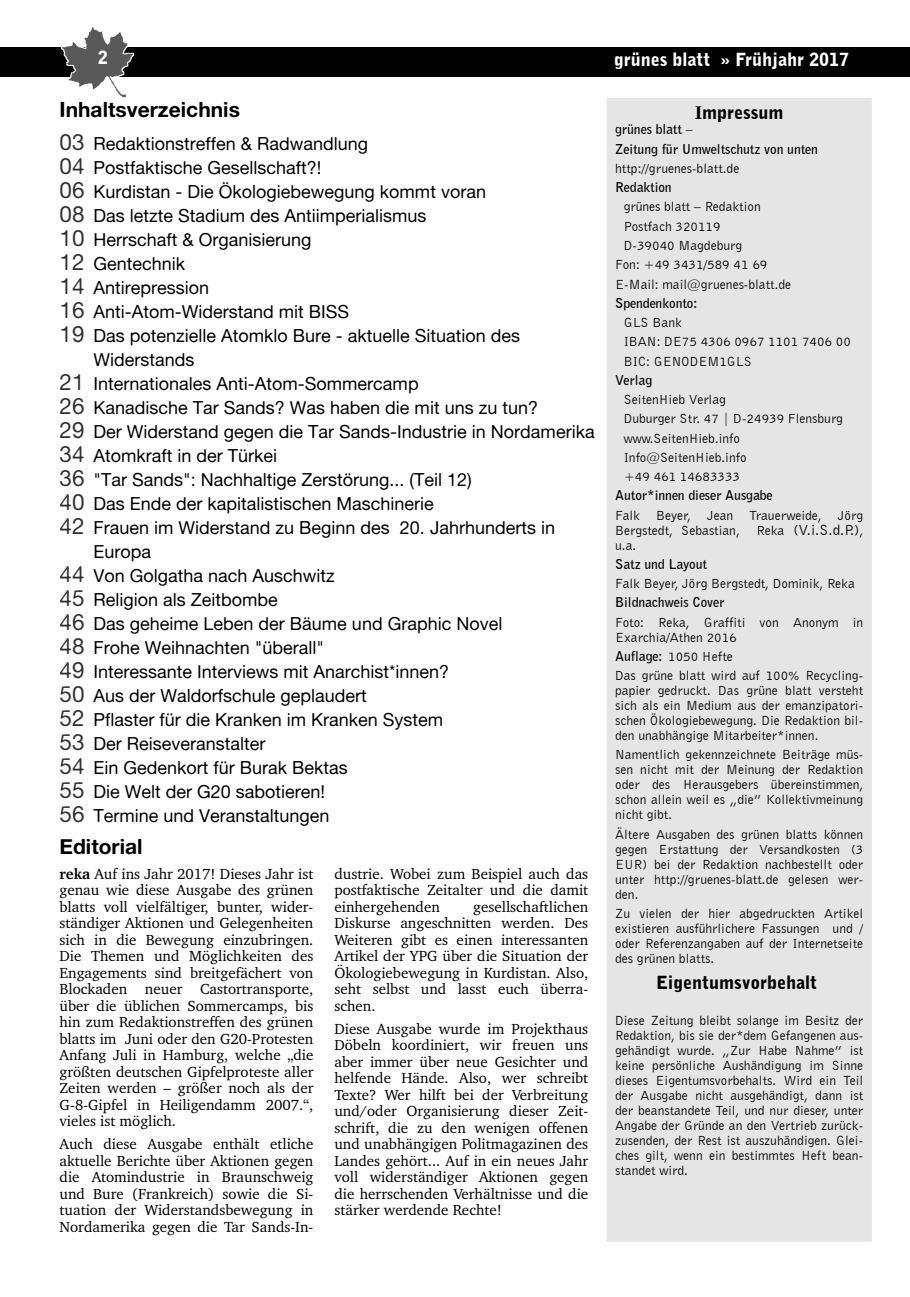
<style>
.page{position:relative;width:910px;height:1297px;background:#fff}
.page>*{position:absolute;margin:0;border:0;box-sizing:border-box;transform-origin:0 0}
.t1{font:21px "Alte Haas Grotesk Bold";color:#000}
.t2{font:18px "Alte Haas Grotesk";color:#000}
.t3{font:900 18px "Bell Gothic BT";color:#000}
.t4{font:900 18px "Bell Gothic BT";color:#fff}
.t5{font:15px/16.5px "Charter BT";color:#000;text-align:justify}
.t6{font:13.5px/15px "Bell Gothic BT";color:#000;text-align:justify}
.t7{font:700 13.5px/19.2px "Bell Gothic BT";color:#000}
.s1{font-size:22.5px;color:#333}
.s2{font-weight:700}
.s3{font-size:15px}
</style>
<div class="page">
<div style="left:0;top:47px;width:910px;height:30px;background:#000"></div>
<img style="left:60px;top:27px;width:75px;height:71px">
<div style="left:611px;top:102px;width:256px;height:1135px;background:#e5e5e5"></div>
<div style="left:607px;top:98px;width:265px;height:1144px;border:9px solid #e5e5e5"></div>
<h2 class="t4" style="left:98px;top:47px;width:12px">2</h2>
<h1 class="t1" style="left:60px;top:97px;width:182px">Inhaltsverzeichnis</h1>
<h2 class="t2" style="left:60px;top:132px;width:310px"><span class="s1">03</span> Redaktionstreffen &amp; Radwandlung</h2>
<h2 class="t2" style="left:60px;top:156px;width:264px"><span class="s1">04</span> Postfaktische Gesellschaft?!</h2>
<h2 class="t2" style="left:60px;top:180px;width:428px"><span class="s1">06</span> Kurdistan - Die Ökologiebewegung kommt voran</h2>
<h2 class="t2" style="left:60px;top:204px;width:369px"><span class="s1">08</span> Das letzte Stadium des Antiimperialismus</h2>
<h2 class="t2" style="left:60px;top:228px;width:254px"><span class="s1">10</span> Herrschaft &amp; Organisierung</h2>
<h2 class="t2" style="left:60px;top:252px;width:127px"><span class="s1">12</span> Gentechnik</h2>
<h2 class="t2" style="left:60px;top:276px;width:151px"><span class="s1">14</span> Antirepression</h2>
<h2 class="t2" style="left:60px;top:300px;width:291px"><span class="s1">16</span> Anti-Atom-Widerstand mit BISS</h2>
<h2 class="t2" style="left:60px;top:324px;width:462px"><span class="s1">19</span> Das potenzielle Atomklo Bure - aktuelle Situation des</h2>
<h2 class="t2" style="left:94px;top:348px;width:103px">Widerstands</h2>
<h2 class="t2" style="left:60px;top:372px;width:361px"><span class="s1">21</span> Internationales Anti-Atom-Sommercamp</h2>
<h2 class="t2" style="left:60px;top:396px;width:480px"><span class="s1">26</span> Kanadische Tar Sands? Was haben die mit uns zu tun?</h2>
<h2 class="t2" style="left:60px;top:420px;width:537px"><span class="s1">29</span> Der Widerstand gegen die Tar Sands-Industrie in Nordamerika</h2>
<h2 class="t2" style="left:60px;top:444px;width:219px"><span class="s1">34</span> Atomkraft in der Türkei</h2>
<h2 class="t2" style="left:60px;top:468px;width:414px"><span class="s1">36</span> "Tar Sands": Nachhaltige Zerstörung... (Teil 12)</h2>
<h2 class="t2" style="left:60px;top:492px;width:376px"><span class="s1">40</span> Das Ende der kapitalistischen Maschinerie</h2>
<h2 class="t2" style="left:60px;top:516px;width:497px"><span class="s1">42</span> Frauen im Widerstand zu Beginn des 20. Jahrhunderts in</h2>
<h2 class="t2" style="left:94px;top:540px;width:59px">Europa</h2>
<h2 class="t2" style="left:60px;top:564px;width:277px"><span class="s1">44</span> Von Golgatha nach Auschwitz</h2>
<h2 class="t2" style="left:60px;top:588px;width:220px"><span class="s1">45</span> Religion als Zeitbombe</h2>
<h2 class="t2" style="left:60px;top:612px;width:444px"><span class="s1">46</span> Das geheime Leben der Bäume und Graphic Novel</h2>
<h2 class="t2" style="left:60px;top:636px;width:266px"><span class="s1">48</span> Frohe Weihnachten "überall"</h2>
<h2 class="t2" style="left:60px;top:660px;width:391px"><span class="s1">49</span> Interessante Interviews mit Anarchist*innen?</h2>
<h2 class="t2" style="left:60px;top:684px;width:309px"><span class="s1">50</span> Aus der Waldorfschule geplaudert</h2>
<h2 class="t2" style="left:60px;top:708px;width:385px"><span class="s1">52</span> Pflaster für die Kranken im Kranken System</h2>
<h2 class="t2" style="left:60px;top:732px;width:208px"><span class="s1">53</span> Der Reiseveranstalter</h2>
<h2 class="t2" style="left:60px;top:756px;width:290px"><span class="s1">54</span> Ein Gedenkort für Burak Bektas</h2>
<h2 class="t2" style="left:60px;top:780px;width:267px"><span class="s1">55</span> Die Welt der G20 sabotieren!</h2>
<h2 class="t2" style="left:60px;top:804px;width:272px"><span class="s1">56</span> Termine und Veranstaltungen</h2>
<h1 class="t1" style="left:60px;top:833px;width:85px">Editorial</h1>
<p class="t5" style="left:60px;top:866px;width:255px"><span class="s2">reka</span> Auf ins Jahr 2017! Dieses Jahr ist genau wie diese Ausgabe des grünen blatts voll vielfältiger, bunter, wider&shy;ständiger Aktionen und Gelegenheiten sich in die Bewegung einzubringen.<br>Die Themen und Möglichkeiten des Engagements sind breitgefächert von Blockaden neuer Castortransporte, über die üblichen Sommercamps, bis hin zum Redaktionstreffen des grünen blatts im Juni oder den G20-Protesten Anfang Juli in Hamburg, welche „die größten deutschen Gipfelproteste aller Zeiten werden – größer noch als der G-8-Gipfel in Heiligendamm 2007.“, vieles ist möglich.</p>
<p class="t5" style="left:60px;top:1137px;width:255px">Auch diese Ausgabe enthält etliche aktuelle Berichte über Aktionen gegen die Atomindustrie in Braunschweig und Bure (Frankreich) sowie die Si&shy;tuation der Widerstandsbewegung in Nordamerika gegen die Tar Sands-In-</p>
<p class="t5" style="left:334px;top:866px;width:255px">dustrie. Wobei zum Beispiel auch das postfaktische Zeitalter und die damit einhergehenden</p>
<p class="t5" style="left:334px;top:899px;width:255px;text-indent:139px">gesellschaftlichen Diskurse angeschnitten werden. Des Weiteren gibt es einen interessanten Artikel der YPG über die Situation der Ökologiebewegung in Kurdistan. Also, seht selbst und lasst euch überra&shy;schen.</p>
<p class="t5" style="left:334px;top:1022px;width:255px">Diese Ausgabe wurde im Projekthaus Döbeln koordiniert, wir freuen uns aber immer über neue Gesichter und helfende Hände. Also, wer schreibt Texte? Wer hilft bei der Verbreitung und/oder Organisierung dieser Zeit&shy;schrift, die zu den wenigen offenen und unabhängigen Politmagazinen des Landes gehört... Auf in ein neues Jahr voll widerständiger Aktionen gegen die herrschenden Verhältnisse und die stärker werdende Rechte!</p>
<h2 class="t4" style="left:614px;top:49px;width:237px">grünes blatt » Frühjahr 2017</h2>
<h2 class="t3" style="left:695px;top:102px;width:90px">Impressum</h2>
<p class="t7" style="left:615px;top:120px;width:204px">grünes blatt –<br>Zeitung für Umweltschutz von unten</p>
<p class="t6" style="left:615px;top:161px;width:126px">http://gruenes-blatt.de</p>
<p class="t7" style="left:615px;top:177px;width:58px">Redaktion</p>
<p class="t6" style="left:624px;top:199px;width:139px">grünes blatt – Redaktion</p>
<p class="t6" style="left:624px;top:218px;width:98px">Postfach 320119</p>
<p class="t6" style="left:624px;top:238px;width:120px">D-39040 Magdeburg</p>
<p class="t6" style="left:615px;top:257px;width:154px">Fon: +49 3431/589 41 69</p>
<p class="t6" style="left:615px;top:276px;width:177px">E-Mail: mail@gruenes-blatt.de</p>
<p class="t7" style="left:615px;top:293px;width:84px">Spendenkonto:</p>
<p class="t6" style="left:624px;top:313px;width:229px;line-height:19.2px;text-align:left">GLS Bank<br>IBAN: DE75 4306 0967 1101 7406 00<br>BIC: GENODEM1GLS</p>
<p class="t7" style="left:615px;top:370px;width:38px">Verlag</p>
<p class="t6" style="left:624px;top:390px;width:221px;line-height:19.2px;text-align:left">SeitenHieb Verlag<br>Duburger Str. 47 | D-24939 Flensburg www.SeitenHieb.info<br>Info@SeitenHieb.info<br>+49 461 14683333</p>
<p class="t7" style="left:615px;top:485px;width:159px">Autor*innen dieser Ausgabe</p>
<p class="t6" style="left:615px;top:507px;width:250px">Falk Beyer, Jean Trauerweide, Jörg Bergstedt, Sebastian, Reka <span class="s3">(V.i.S.d.P.)</span>, u.a.</p>
<p class="t7" style="left:615px;top:554px;width:93px">Satz und Layout</p>
<p class="t6" style="left:615px;top:576px;width:241px">Falk Beyer, Jörg Bergstedt, Dominik, Reka</p>
<p class="t7" style="left:615px;top:592px;width:111px">Bildnachweis Cover</p>
<p class="t6" style="left:615px;top:614px;width:250px">Foto: Reka, Graffiti von Anonym in<br>Exarchia/Athen 2016</p>
<p class="t6" style="left:615px;top:646px;width:250px;line-height:19.2px"><span class="s2">Auflage:</span> 1050 Hefte<br>Das grüne blatt wird auf 100% Recycling-</p>
<p class="t6" style="left:615px;top:683px;width:250px">papier gedruckt. Das grüne blatt versteht sich als ein Medium aus der emanzipatori&shy;schen Ökologiebewegung. Die Redaktion bil&shy;den unabhängige Mitarbeiter*innen.</p>
<p class="t6" style="left:615px;top:747px;width:250px">Namentlich gekennzeichnete Beiträge müs&shy;sen nicht mit der Meinung der Redaktion oder des Herausgebers übereinstimmen, schon allein weil es „die” Kollektivmeinung nicht gibt.</p>
<p class="t6" style="left:615px;top:826px;width:250px">Ältere Ausgaben des grünen blatts können gegen Erstattung der Versandkosten (3<br>EUR) bei der Redaktion nachbestellt oder unter http://gruenes-blatt.de gelesen wer&shy;den.</p>
<p class="t6" style="left:615px;top:905px;width:250px">Zu vielen der hier abgedruckten Artikel existieren ausführlichere Fassungen und / oder Referenzangaben auf der Internetseite des grünen blatts.</p>
<h2 class="t3" style="left:656px;top:971px;width:162px">Eigentumsvorbehalt</h2>
<p class="t6" style="left:615px;top:1013px;width:250px">Diese Zeitung bleibt solange im Besitz der Redaktion, bis sie der*dem Gefangenen aus&shy;gehändigt wurde. „Zur Habe Nahme” ist keine persönliche Aushändigung im Sinne dieses Eigentumsvorbehalts. Wird ein Teil der Ausgabe nicht ausgehändigt, dann ist der beanstandete Teil, und nur dieser, unter Angabe der Gründe an den Vertrieb zurück&shy;zusenden, der Rest ist auszuhändigen. Glei&shy;ches gilt, wenn ein bestimmtes Heft bean&shy;standet wird.</p>
</div>
